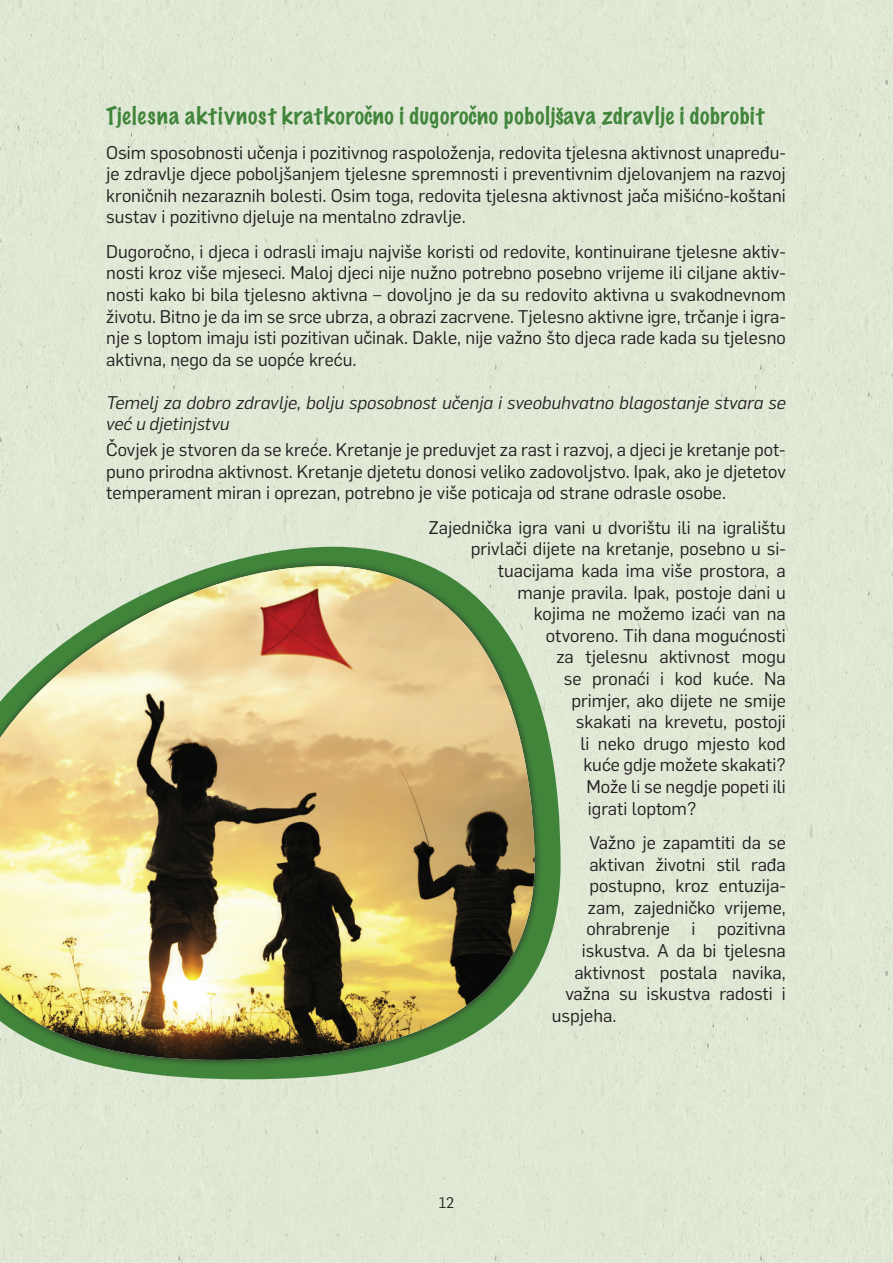
<style>
.page{position:relative;width:893px;height:1263px;background:#dfe8d5}
.page>*{position:absolute;margin:0;border:0;box-sizing:border-box;transform-origin:0 0}
.t1{font:100 22.5px "Marker Felt";letter-spacing:.035em;color:#41853b}
.t2{font:18px/21.6px "Flama";color:#231f20;text-align:justify}
.t3{font:italic 18px/21.6px "Flama";color:#231f20}
.t4{font:15px "Flama";color:#231f20}
</style>
<div class="page">
<svg style="left:19px;top:547px;width:542px;height:532px"></svg>
<svg style="left:19px;top:560px;width:522px;height:505px"></svg>
<img style="left:0;top:566px;width:536px;height:495px">
<p class="t1" style="left:106px;top:98px;width:659px">Tjelesna aktivnost kratkoročno i dugoročno poboljšava zdravlje i dobrobit</p>
<p class="t2" style="left:106px;top:140px;width:681px">Osim sposobnosti učenja i pozitivnog raspoloženja, redovita tjelesna aktivnost unapređu&shy;je zdravlje djece poboljšanjem tjelesne spremnosti i preventivnim djelovanjem na razvoj kroničnih nezaraznih bolesti. Osim toga, redovita tjelesna aktivnost jača mišićno-koštani sustav i pozitivno djeluje na mentalno zdravlje.</p>
<p class="t2" style="left:106px;top:240px;width:681px">Dugoročno, i djeca i odrasli imaju najviše koristi od redovite, kontinuirane tjelesne aktiv&shy;nosti kroz više mjeseci. Maloj djeci nije nužno potrebno posebno vrijeme ili ciljane aktiv&shy;nosti kako bi bila tjelesno aktivna – dovoljno je da su redovito aktivna u svakodnevnom životu. Bitno je da im se srce ubrza, a obrazi zacrvene. Tjelesno aktivne igre, trčanje i igra&shy;nje s loptom imaju isti pozitivan učinak. Dakle, nije važno što djeca rade kada su tjelesno aktivna, nego da se uopće kreću.</p>
<p class="t3" style="left:106px;top:390px;width:681px">Temelj za dobro zdravlje, bolju sposobnost učenja i sveobuhvatno blagostanje stvara se već u djetinjstvu</p>
<p class="t2" style="left:106px;top:438px;width:681px">Čovjek je stvoren da se kreće. Kretanje je preduvjet za rast i razvoj, a djeci je kretanje pot&shy;puno prirodna aktivnost. Kretanje djetetu donosi veliko zadovoljstvo. Ipak, ako je djetetov temperament miran i oprezan, potrebno je više poticaja od strane odrasle osobe.</p>
<p class="t2" style="left:429px;top:515px;width:359px">Zajednička igra vani u dvorištu ili na igralištu</p>
<p class="t2" style="left:471px;top:537px;width:316px">privlači dijete na kretanje, posebno u si-</p>
<p class="t2" style="left:498px;top:559px;width:289px">tuacijama kada ima više prostora, a</p>
<p class="t2" style="left:517px;top:580px;width:270px">manje pravila. Ipak, postoje dani u</p>
<p class="t2" style="left:534px;top:602px;width:253px">kojima ne možemo izaći van na</p>
<p class="t2" style="left:546px;top:623px;width:241px">otvoreno. Tih dana mogućnosti</p>
<p class="t2" style="left:556px;top:645px;width:231px">za tjelesnu aktivnost mogu</p>
<p class="t2" style="left:564px;top:667px;width:224px">se pronaći i kod kuće. Na</p>
<p class="t2" style="left:571px;top:688px;width:216px">primjer, ako dijete ne smije</p>
<p class="t2" style="left:576px;top:710px;width:211px">skakati na krevetu, postoji</p>
<p class="t2" style="left:580px;top:731px;width:207px">li neko drugo mjesto kod</p>
<p class="t2" style="left:583px;top:753px;width:204px">kuće gdje možete skakati?</p>
<p class="t2" style="left:586px;top:775px;width:201px">Može li se negdje popeti ili</p>
<p class="t2" style="left:588px;top:796px;width:110px">igrati loptom?</p>
<p class="t2" style="left:589px;top:831px;width:198px">Važno je zapamtiti da se</p>
<p class="t2" style="left:589px;top:852px;width:198px">aktivan životni stil rađa</p>
<p class="t2" style="left:589px;top:874px;width:198px">postupno, kroz entuzija-</p>
<p class="t2" style="left:588px;top:895px;width:199px">zam, zajedničko vrijeme,</p>
<p class="t2" style="left:586px;top:917px;width:201px">ohrabrenje i pozitivna</p>
<p class="t2" style="left:582px;top:939px;width:205px">iskustva. A da bi tjelesna</p>
<p class="t2" style="left:574px;top:960px;width:213px">aktivnost postala navika,</p>
<p class="t2" style="left:565px;top:982px;width:222px">važna su iskustva radosti i</p>
<p class="t2" style="left:552px;top:1003px;width:66px">uspjeha.</p>
<p class="t4" style="left:439px;top:1193px;width:17px">12</p>
</div>
